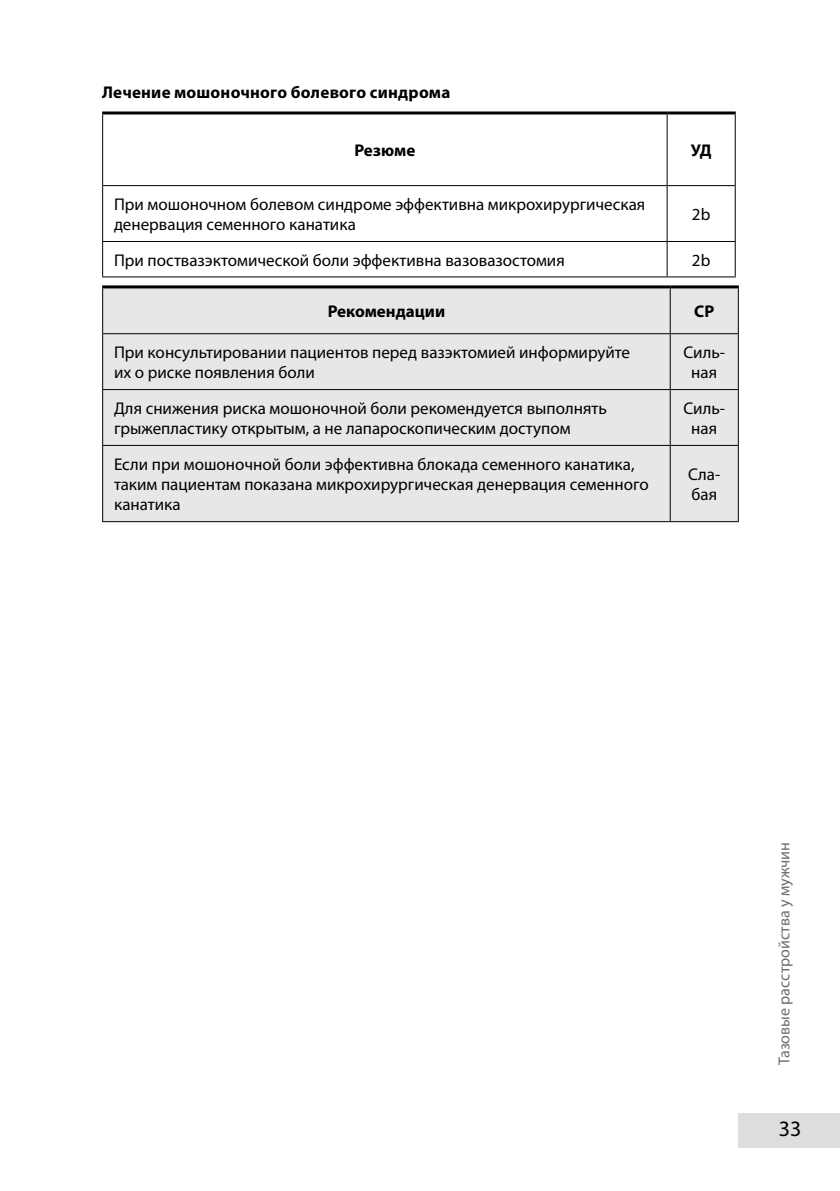
<style>
.page{position:relative;width:840px;height:1191px;background:#fff}
.page>*{position:absolute;margin:0;border:0;box-sizing:border-box;transform-origin:0 0}
.t1{font:22px "Myriad Pro";color:#000}
.t2{font:17px/20.4px "Myriad Pro";color:#000}
.t3{font:700 17px "Myriad Pro";letter-spacing:.01em;color:#000}
.t4{font:16px "Myriad Pro";color:#6d6e71}
</style>
<div class="page">
<div style="left:737px;top:1113px;width:102px;height:34px;background:#dcddde"></div>
<hr style="left:666px;top:114px;width:1px;height:71px;background:#000">
<hr style="left:666px;top:186px;width:1px;height:55px;background:#000">
<hr style="left:102px;top:241px;width:564px;height:1px;background:#000">
<hr style="left:666px;top:241px;width:69px;height:1px;background:#000">
<hr style="left:666px;top:242px;width:1px;height:34px;background:#000">
<hr style="left:102px;top:111px;width:564px;height:3px;background:#000">
<hr style="left:666px;top:111px;width:69px;height:3px;background:#000">
<hr style="left:102px;top:114px;width:1px;height:71px;background:#000">
<hr style="left:734px;top:114px;width:1px;height:71px;background:#000">
<hr style="left:102px;top:185px;width:564px;height:1px;background:#000">
<hr style="left:102px;top:186px;width:1px;height:55px;background:#000">
<hr style="left:666px;top:185px;width:69px;height:1px;background:#000">
<hr style="left:734px;top:186px;width:1px;height:55px;background:#000">
<hr style="left:102px;top:242px;width:1px;height:34px;background:#000">
<hr style="left:734px;top:242px;width:1px;height:34px;background:#000">
<hr style="left:102px;top:276px;width:564px;height:1px;background:#000">
<hr style="left:666px;top:276px;width:69px;height:1px;background:#000">
<div style="left:103px;top:288px;width:634px;height:233px;background:#e6e7e8"></div>
<hr style="left:669px;top:288px;width:1px;height:45px;background:#000">
<hr style="left:669px;top:334px;width:1px;height:55px;background:#000">
<hr style="left:102px;top:389px;width:567px;height:1px;background:#000">
<hr style="left:669px;top:389px;width:69px;height:1px;background:#000">
<hr style="left:669px;top:390px;width:1px;height:55px;background:#000">
<hr style="left:102px;top:445px;width:567px;height:1px;background:#000">
<hr style="left:669px;top:445px;width:69px;height:1px;background:#000">
<hr style="left:669px;top:446px;width:1px;height:75px;background:#000">
<hr style="left:102px;top:334px;width:1px;height:55px;background:#000">
<hr style="left:737px;top:334px;width:1px;height:55px;background:#000">
<hr style="left:102px;top:390px;width:1px;height:55px;background:#000">
<hr style="left:737px;top:390px;width:1px;height:55px;background:#000">
<hr style="left:102px;top:446px;width:1px;height:75px;background:#000">
<hr style="left:737px;top:446px;width:1px;height:75px;background:#000">
<hr style="left:102px;top:521px;width:567px;height:1px;background:#000">
<hr style="left:669px;top:521px;width:69px;height:1px;background:#000">
<hr style="left:102px;top:285px;width:567px;height:3px;background:#000">
<hr style="left:669px;top:285px;width:69px;height:3px;background:#000">
<hr style="left:102px;top:288px;width:1px;height:45px;background:#000">
<hr style="left:737px;top:288px;width:1px;height:45px;background:#000">
<hr style="left:102px;top:333px;width:567px;height:1px;background:#000">
<hr style="left:669px;top:333px;width:69px;height:1px;background:#000">
<p class="t3" style="left:102px;top:81px;width:349px">Лечение мошоночного болевого синдрома</p>
<p class="t3" style="left:354px;top:139px;width:62px">Резюме</p>
<p class="t3" style="left:690px;top:139px;width:22px">УД</p>
<p class="t2" style="left:114px;top:194px;width:532px">При мошоночном болевом синдроме эффективна микрохирургическая денервация семенного канатика</p>
<p class="t2" style="left:691px;top:204px;width:20px">2b</p>
<p class="t2" style="left:114px;top:249px;width:452px">При поствазэктомической боли эффективна вазовазостомия</p>
<p class="t2" style="left:691px;top:249px;width:20px">2b</p>
<p class="t3" style="left:327px;top:300px;width:119px">Рекомендации</p>
<p class="t3" style="left:693px;top:300px;width:21px">СР</p>
<p class="t2" style="left:114px;top:342px;width:517px">При консультировании пациентов перед вазэктомией информируйте их о риске появления боли</p>
<p class="t2" style="left:683px;top:342px;width:43px;text-align:center">Силь&shy;ная</p>
<p class="t2" style="left:114px;top:397px;width:494px">Для снижения риска мошоночной боли рекомендуется выполнять грыжепластику открытым, а не лапароскопическим доступом</p>
<p class="t2" style="left:683px;top:397px;width:43px;text-align:center">Силь&shy;ная</p>
<p class="t2" style="left:114px;top:453px;width:536px">Если при мошоночной боли эффективна блокада семенного канатика, таким пациентам показана микрохирургическая денервация семенного канатика</p>
<p class="t2" style="left:687px;top:463px;width:34px">Сла&shy;бая</p>
<p class="t4" style="left:773px;top:1064px;width:224px;rotate:-90deg">Тазовые расстройства у мужчин</p>
<p class="t1" style="left:778px;top:1115px;width:24px">33</p>
</div>
